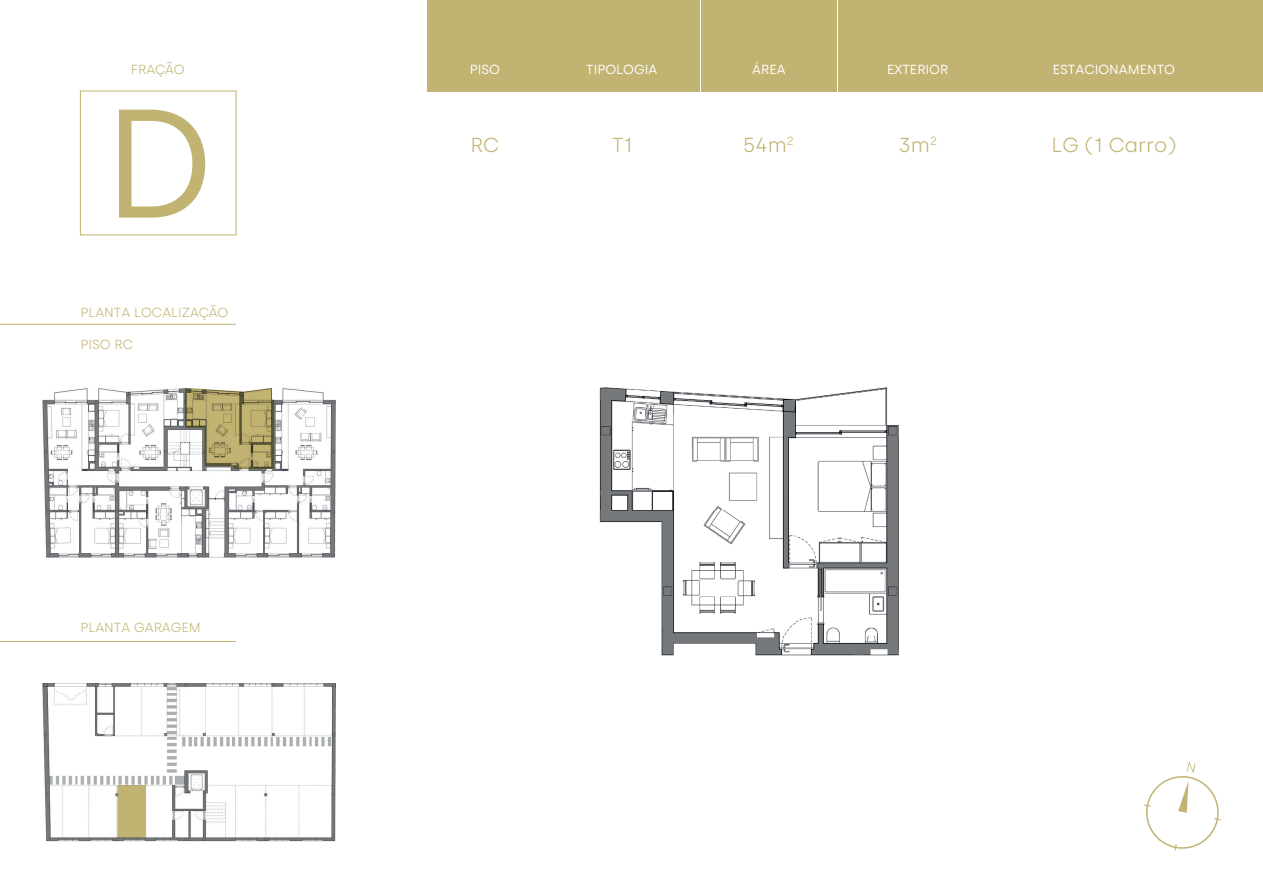
<style>
.page{position:relative;width:1263px;height:893px;background:#fff}
.page>*{position:absolute;margin:0;border:0;box-sizing:border-box;transform-origin:0 0}
.t1{font:154.2px "Silka";color:#c1b371}
.t2{font:300 20.25px "Silka";color:#c1b371}
.t3{font:300 13.2px "Silka";color:#c1b371}
.t4{font:13.2px "Silka";color:#fff}
.t5{font:300 11.85px "Silka";color:#c1b371}
</style>
<div class="page">
<div style="left:838px;top:0;width:161px;height:91px;background:#c1b371"></div>
<div style="left:701px;top:0;width:136px;height:91px;background:#c1b371"></div>
<div style="left:543px;top:0;width:157px;height:91px;background:#c1b371"></div>
<div style="left:427px;top:0;width:115px;height:91px;background:#c1b371"></div>
<div style="left:1000px;top:0;width:263px;height:91px;background:#c1b371"></div>
<img style="left:599px;top:387px;width:55px;height:135px">
<img style="left:654px;top:387px;width:245px;height:269px">
<img style="left:42px;top:388px;width:293px;height:170px">
<svg style="left:185px;top:388px;width:89px;height:81px;background:#afa574"></svg>
<img style="left:43px;top:683px;width:292px;height:158px">
<svg style="left:117px;top:785px;width:29px;height:53px;background:#bfb273"></svg>
<hr style="left:0;top:324px;width:236px;height:1px;background:#c1b371">
<hr style="left:0;top:641px;width:236px;height:1px;background:#c1b371">
<svg style="left:1144px;top:762px;width:77px;height:89px"></svg>
<p class="t3" style="left:131px;top:62px;width:55px">FRAÇÃO</p>
<h1 class="t1" style="left:104px;top:72px;width:111px">D</h1>
<p class="t3" style="left:80px;top:305px;width:149px">PLANTA LOCALIZAÇÃO</p>
<p class="t3" style="left:80px;top:336px;width:54px">PISO RC</p>
<p class="t3" style="left:80px;top:619px;width:122px">PLANTA GARAGEM</p>
<p class="t4" style="left:470px;top:62px;width:32px">PISO</p>
<p class="t4" style="left:586px;top:62px;width:73px">TIPOLOGIA</p>
<p class="t4" style="left:752px;top:62px;width:35px">ÁREA</p>
<p class="t4" style="left:887px;top:62px;width:63px">EXTERIOR</p>
<p class="t4" style="left:1053px;top:62px;width:124px">ESTACIONAMENTO</p>
<h2 class="t2" style="left:470px;top:132px;width:30px">RC</h2>
<h2 class="t2" style="left:612px;top:132px;width:22px">T1</h2>
<h2 class="t2" style="left:743px;top:132px;width:52px">54m<sup>2</sup></h2>
<h2 class="t2" style="left:898px;top:132px;width:33px">3m</h2>
<h2 class="t2" style="left:1051px;top:132px;width:126px">LG (1 Carro)</h2>
<p class="t5" style="left:930px;top:134px;width:8px">2</p>
</div>
